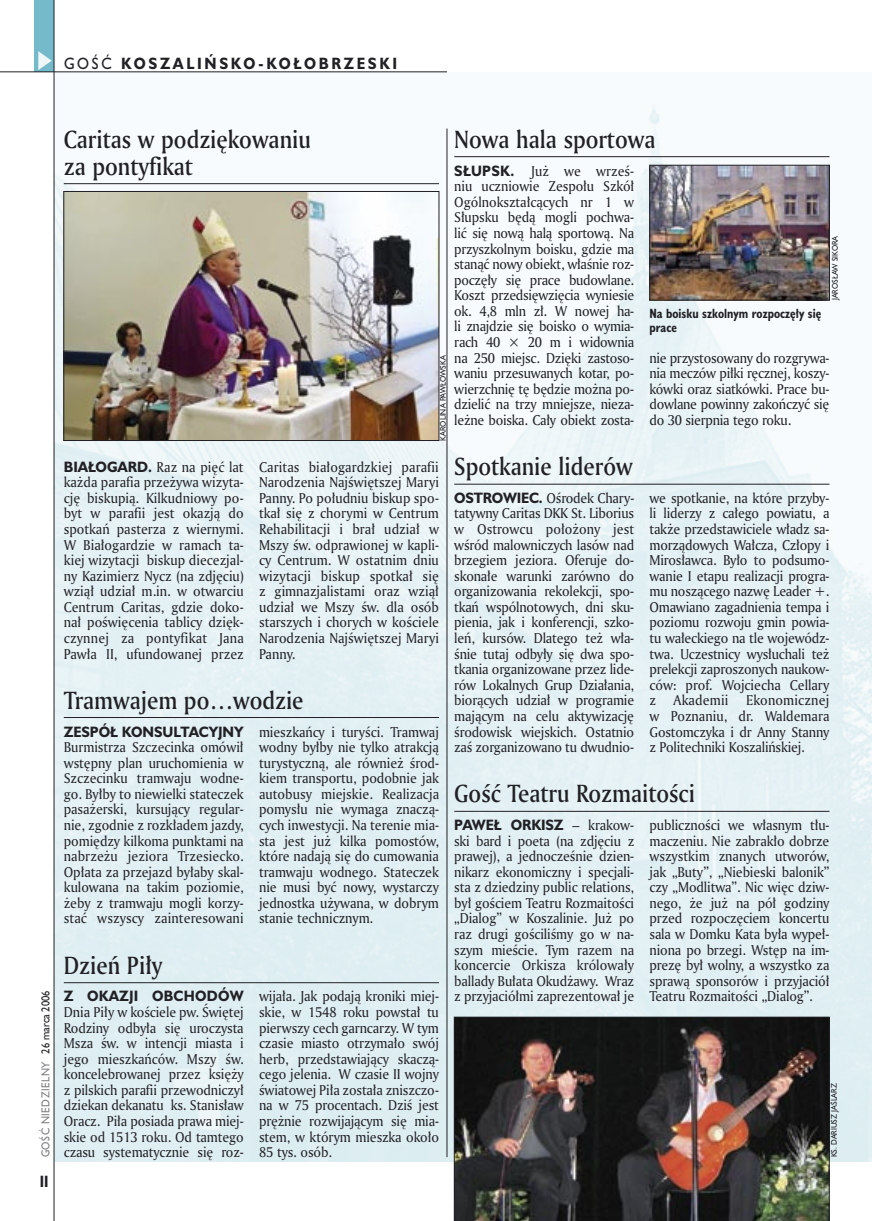
<style>
.page{position:relative;width:872px;height:1221px;background:#fff}
.page>*{position:absolute;margin:0;border:0;box-sizing:border-box;transform-origin:0 0}
._05d_tytyl_Kronika_AmMd_16_pt{font:24px/27px "Amerigo Md PL";color:#212125;scale:.9 1}
._15a_temat_lewo{font:700 15px "Humanst 521 PL";letter-spacing:.2em;color:#212125;scale:.9 1}
._16_pagina_lewa{font:700 15px "Humanst 521 Cn PL";color:#212125;scale:.94 1}
._03_body_bez_akapitu{font:13.8px/15.6px "Amerigo PL";letter-spacing:-.01em;color:#212125;text-align:justify;scale:.94 1}
._03_body_bez_akapitu-2{font:13.8px "Amerigo PL";letter-spacing:.015em;color:#212125;scale:.94 1}
._09_podpis_zdjecia_HuCnB{font:700 12.3px/14.4px "Humanst 521 Cn PL";color:#212125;scale:.94 1}
._18a_data_lewa_GOSC{font:10.5px "Humanst 521 PL";letter-spacing:.05em;color:#7f7f83;scale:.9 1}
._18_data_lewa{font:10.5px "Humanst 521 PL";color:#212125;scale:.9 1}
._09a_autor_zdjecia_Hu_5_pt{font:7.5px "Humanst 521 PL";color:#212125;scale:.94 1}
.s1{font-weight:400}
.s2{font-family:"Humanst 521 PL";font-weight:700}
</style>
<div class="page">
<img style="left:55px;top:105px;width:817px;height:1056px">
<div style="left:35px;top:0;width:19px;height:72px;background:#75baca"></div>
<svg style="left:38px;top:51px;width:14px;height:19px"></svg>
<hr style="left:54px;top:0;width:1px;height:1220px;background:#212125">
<hr style="left:0;top:72px;width:447px;height:1px;background:#212125">
<hr style="left:447px;top:129px;width:1px;height:1027px;background:#212125">
<hr style="left:64px;top:183px;width:375px;height:1px;background:#212125">
<hr style="left:64px;top:717px;width:375px;height:1px;background:#212125">
<hr style="left:454px;top:811px;width:375px;height:1px;background:#212125">
<img style="left:454px;top:1016px;width:375px;height:204px">
<hr style="left:454px;top:156px;width:375px;height:1px;background:#212125">
<img style="left:651px;top:167px;width:176px;height:131px">
<div style="left:649px;top:165px;width:180px;height:135px;border:1px solid #212125"></div>
<hr style="left:64px;top:982px;width:375px;height:1px;background:#212125">
<img style="left:66px;top:193px;width:371px;height:245px">
<div style="left:64px;top:191px;width:375px;height:249px;border:1px solid #212125"></div>
<hr style="left:454px;top:484px;width:375px;height:1px;background:#212125">
<p class="_15a_temat_lewo" style="left:64px;top:53px;width:372px"><span class="s1">GOŚĆ</span> KOSZALIŃSKO-KOŁOBRZESKI</p>
<p class="_18_data_lewa" style="left:38px;top:1053px;width:71px;rotate:-90deg">26 marca 2006</p>
<p class="_18a_data_lewa_GOSC" style="left:38px;top:1157px;width:108px;rotate:-90deg">GOŚĆ NIEDZIELNY</p>
<p class="_16_pagina_lewa" style="left:40px;top:1170px;width:11px">II</p>
<p class="_05d_tytyl_Kronika_AmMd_16_pt" style="left:64px;top:125px;width:276px">Caritas w podziękowaniu za pontyfikat</p>
<p class="_09a_autor_zdjecia_Hu_5_pt" style="left:438px;top:440px;width:92px;rotate:-90deg">KAROLINA PAWŁOWSKA</p>
<p class="_03_body_bez_akapitu" style="left:64px;top:458px;width:193px"><span class="s2">BIAŁOGARD.</span> Raz na pięć lat każda parafia przeżywa wizyta&shy;cję biskupią. Kilkudniowy po&shy;byt w parafii jest okazją do spotkań pasterza z wiernymi.<br>W Białogardzie w ramach ta&shy;kiej wizytacji biskup diecezjal&shy;ny Kazimierz Nycz (na zdjęciu) wziął udział m.in. w otwarciu Centrum Caritas, gdzie doko&shy;nał poświęcenia tablicy dzięk&shy;czynnej za pontyfikat Jana Pawła II, ufundowanej przez</p>
<p class="_03_body_bez_akapitu" style="left:259px;top:458px;width:193px">Caritas białogardzkiej parafii Narodzenia Najświętszej Maryi Panny. Po południu biskup spo&shy;tkał się z chorymi w Centrum Rehabilitacji i brał udział w Mszy św. odprawionej w kapli&shy;cy Centrum. W ostatnim dniu wizytacji biskup spotkał się z gimnazjalistami oraz wziął udział we Mszy św. dla osób starszych i chorych w kościele Narodzenia Najświętszej Maryi Panny.</p>
<p class="_05d_tytyl_Kronika_AmMd_16_pt" style="left:64px;top:685px;width:268px">Tramwajem po…wodzie</p>
<p class="_03_body_bez_akapitu" style="left:64px;top:723px;width:193px"><span class="s2">ZESPÓŁ KONSULTACYJNY </span>Burmistrza Szczecinka omówił wstępny plan uruchomienia w Szczecinku tramwaju wodne&shy;go. Byłby to niewielki stateczek pasażerski, kursujący regular&shy;nie, zgodnie z rozkładem jazdy, pomiędzy kilkoma punktami na nabrzeżu jeziora Trzesiecko.<br>Opłata za przejazd byłaby skal&shy;kulowana na takim poziomie, żeby z tramwaju mogli korzy&shy;stać wszyscy zainteresowani</p>
<p class="_03_body_bez_akapitu" style="left:259px;top:723px;width:193px">mieszkańcy i turyści. Tramwaj wodny byłby nie tylko atrakcją turystyczną, ale również środ&shy;kiem transportu, podobnie jak autobusy miejskie. Realizacja pomysłu nie wymaga znaczą&shy;cych inwestycji. Na terenie mia&shy;sta jest już kilka pomostów, które nadają się do cumowania tramwaju wodnego. Stateczek nie musi być nowy, wystarczy jednostka używana, w dobrym stanie technicznym.</p>
<p class="_05d_tytyl_Kronika_AmMd_16_pt" style="left:64px;top:951px;width:111px">Dzień Piły</p>
<p class="_03_body_bez_akapitu" style="left:64px;top:988px;width:193px"><span class="s2">Z OKAZJI OBCHODÓW </span>Dnia Piły w kościele pw. Świętej Rodziny odbyła się uroczysta Msza św. w intencji miasta i jego mieszkańców. Mszy św. koncelebrowanej przez księży z pilskich parafii przewodniczył dziekan dekanatu ks. Stanisław Oracz. Piła posiada prawa miej&shy;skie od 1513 roku. Od tamtego czasu systematycznie się roz-</p>
<p class="_03_body_bez_akapitu" style="left:259px;top:988px;width:193px">wijała. Jak podają kroniki miej&shy;skie, w 1548 roku powstał tu pierwszy cech garncarzy. W tym czasie miasto otrzymało swój herb, przedstawiający skaczą&shy;cego jelenia. W czasie II wojny światowej Piła została zniszczo&shy;na w 75 procentach. Dziś jest prężnie rozwijającym się mia&shy;stem, w którym mieszka około 85 tys. osób.</p>
<p class="_05d_tytyl_Kronika_AmMd_16_pt" style="left:454px;top:125px;width:225px">Nowa hala sportowa</p>
<p class="_03_body_bez_akapitu" style="left:454px;top:162px;width:193px"><span class="s2">SŁUPSK.</span> Już we wrześ&shy;niu uczniowie Zespołu Szkół Ogólnokształcących nr 1 w Słupsku będą mogli pochwa&shy;lić się nową halą sportową. Na przyszkolnym boisku, gdzie ma stanąć nowy obiekt, właśnie roz&shy;poczęły się prace budowlane.<br>Koszt przedsięwzięcia wyniesie ok. 4,8 mln zł. W nowej ha&shy;li znajdzie się boisko o wymia&shy;rach 40 × 20 m i widownia na 250 miejsc. Dzięki zastoso&shy;waniu przesuwanych kotar, po&shy;wierzchnię tę będzie można po&shy;dzielić na trzy mniejsze, nieza&shy;leżne boiska. Cały obiekt zosta-</p>
<p class="_05d_tytyl_Kronika_AmMd_16_pt" style="left:454px;top:452px;width:200px">Spotkanie liderów</p>
<p class="_09_podpis_zdjecia_HuCnB" style="left:649px;top:305px;width:184px">Na boisku szkolnym rozpoczęły się prace</p>
<p class="_09a_autor_zdjecia_Hu_5_pt" style="left:830px;top:300px;width:70px;rotate:-90deg">JAROSŁAW SIKORA</p>
<p class="_03_body_bez_akapitu" style="left:649px;top:349px;width:193px">nie przystosowany do rozgrywa&shy;nia meczów piłki ręcznej, koszy&shy;kówki oraz siatkówki. Prace bu&shy;dowlane powinny zakończyć się do 30 sierpnia tego roku.</p>
<p class="_03_body_bez_akapitu" style="left:454px;top:489px;width:193px"><span class="s2">OSTROWIEC.</span> Ośrodek Chary&shy;tatywny Caritas DKK St. Liborius w Ostrowcu położony jest wśród malowniczych lasów nad brzegiem jeziora. Oferuje do&shy;skonałe warunki zarówno do organizowania rekolekcji, spo&shy;tkań wspólnotowych, dni sku&shy;pienia, jak i konferencji, szko&shy;leń, kursów. Dlatego też wła&shy;śnie tutaj odbyły się dwa spo&shy;tkania organizowane przez lide&shy;rów Lokalnych Grup Działania, biorących udział w programie mającym na celu aktywizację środowisk wiejskich. Ostatnio zaś zorganizowano tu dwudnio-</p>
<p class="_03_body_bez_akapitu" style="left:649px;top:489px;width:193px">we spotkanie, na które przyby&shy;li liderzy z całego powiatu, a także przedstawiciele władz sa&shy;morządowych Wałcza, Człopy i Mirosławca. Było to podsumo&shy;wanie I etapu realizacji progra&shy;mu noszącego nazwę Leader +.<br>Omawiano zagadnienia tempa i poziomu rozwoju gmin powia&shy;tu wałeckiego na tle wojewódz&shy;twa. Uczestnicy wysłuchali też prelekcji zaproszonych naukow&shy;ców: prof. Wojciecha Cellary z</p>
<p class="_03_body_bez_akapitu-2" style="left:673px;top:691px;width:60px">Akademii</p>
<p class="_03_body_bez_akapitu" style="left:649px;top:692px;width:193px;text-indent:96px">Ekonomicznej w Poznaniu, dr. Waldemara Gostomczyka i dr Anny Stanny z Politechniki Koszalińskiej.</p>
<p class="_05d_tytyl_Kronika_AmMd_16_pt" style="left:454px;top:779px;width:269px">Gość Teatru Rozmaitości</p>
<p class="_03_body_bez_akapitu" style="left:454px;top:816px;width:193px"><span class="s2">PAWEŁ ORKISZ</span> – krakow&shy;ski bard i poeta (na zdjęciu z prawej), a jednocześnie dzien&shy;nikarz ekonomiczny i specjali&shy;sta z dziedziny public relations, był gościem Teatru Rozmaitości „Dialog” w Koszalinie. Już po raz drugi gościliśmy go w na&shy;szym mieście. Tym razem na koncercie Orkisza królowały ballady Bułata Okudżawy. Wraz z przyjaciółmi zaprezentował je</p>
<p class="_03_body_bez_akapitu" style="left:649px;top:816px;width:193px">publiczności we własnym tłu&shy;maczeniu. Nie zabrakło dobrze wszystkim znanych utworów, jak „Buty”, „Niebieski balonik” czy „Modlitwa”. Nic więc dziw&shy;nego, że już na pół godziny przed rozpoczęciem koncertu sala w Domku Kata była wypeł&shy;niona po brzegi. Wstęp na im&shy;prezę był wolny, a wszystko za sprawą sponsorów i przyjaciół Teatru Rozmaitości „Dialog”.</p>
<p class="_09a_autor_zdjecia_Hu_5_pt" style="left:829px;top:1156px;width:80px;rotate:-90deg">KS. DARIUSZ JAŚLARZ</p>
</div>
